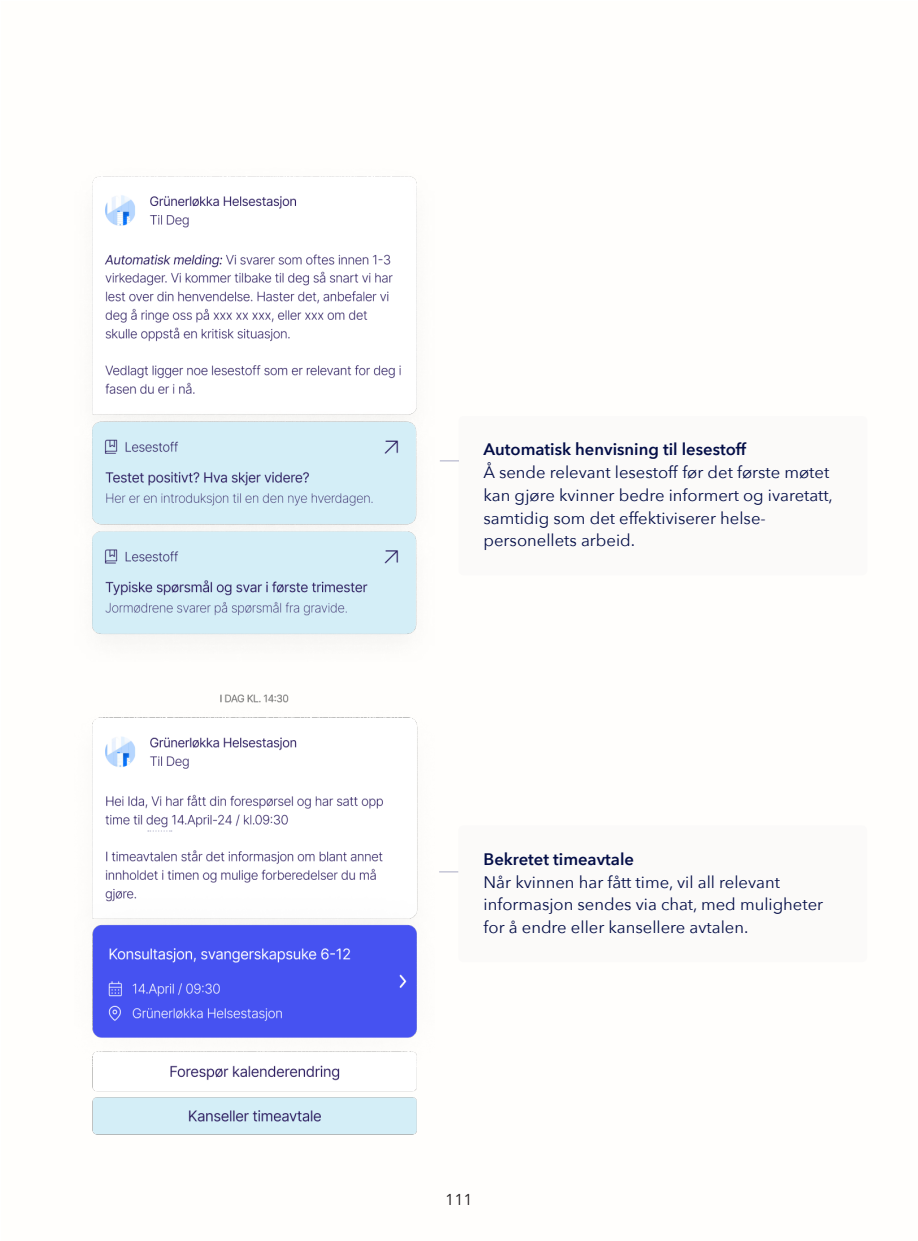
<style>
.page{position:relative;width:918px;height:1241px;background:#fff}
.page>*{position:absolute;margin:0;border:0;box-sizing:border-box;transform-origin:0 0}
.Body{font:16.62px/22.8px "Avenir Next";color:#030d47}
.mellomtittel{font:600 16.62px "Avenir Next";color:#030d47}
.t1{font:15.75px "Avenir Next";color:#231f20}
</style>
<div class="page">
<div style="left:458px;top:825px;width:409px;height:136px;background:#fbfaf9;border-radius:5px"></div>
<div style="left:458px;top:416px;width:409px;height:159px;background:#fbfaf9;border-radius:5px"></div>
<img style="left:92px;top:176px;width:326px;height:959px">
<svg style="left:148px;top:830px;width:24px;height:1px"></svg>
<svg style="left:440px;top:460px;width:19px;height:1px"></svg>
<svg style="left:439px;top:871px;width:19px;height:1px"></svg>
<p class="mellomtittel" style="left:483px;top:435px;width:264px">Automatisk henvisning til lesestoff</p>
<p class="Body" style="left:483px;top:460px;width:351px">Å sende relevant lesestoff før det første møtet kan gjøre kvinner bedre informert og ivaretatt, samtidig som det effektiviserer helse-</p>
<p class="Body" style="left:483px;top:528px;width:153px">personellets arbeid.</p>
<p class="mellomtittel" style="left:483px;top:844px;width:152px">Bekretet timeavtale</p>
<p class="Body" style="left:483px;top:869px;width:298px">Når kvinnen har fått time, vil all relevant</p>
<p class="Body" style="left:483px;top:892px;width:341px">informasjon sendes via chat, med muligheter for å endre eller kansellere avtalen.</p>
<p class="t1" style="left:445px;top:1185px;width:29px">111</p>
</div>
